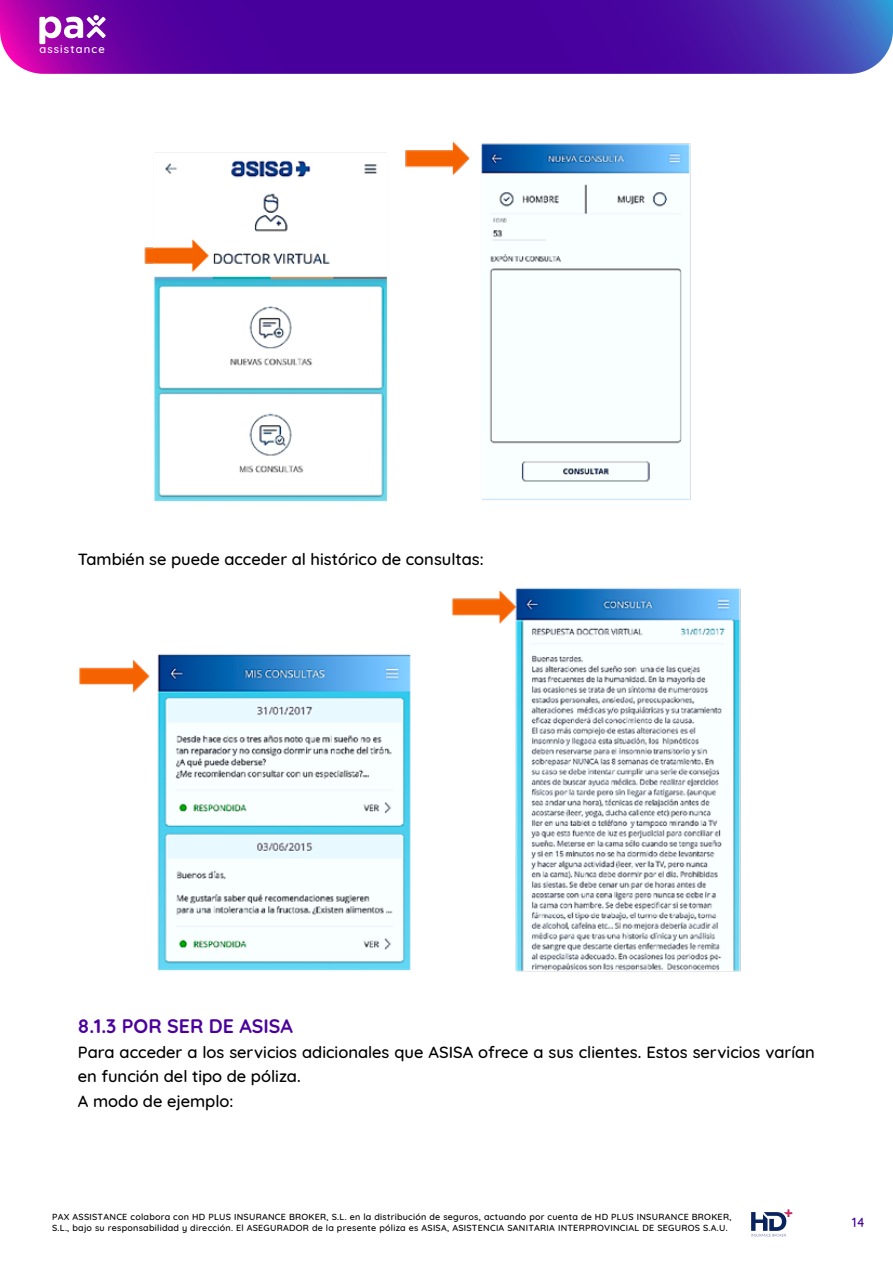
<style>
.page{position:relative;width:893px;height:1263px;background:#fff}
.page>*{position:absolute;margin:0;border:0;box-sizing:border-box;transform-origin:0 0}
.t1{font:700 19.5px "Quicksand";color:#4b009e}
.t2{font:500 16.5px/24.6px "Quicksand";color:#000}
.t3{font:500 13.5px "Quicksand";color:#440196;scale:.91 1}
.t4{font:500 11.25px "Quicksand";letter-spacing:.1em;color:#fff}
.t5{font:500 9px/10.8px "Quicksand";letter-spacing:.03em;color:#000}
</style>
<div class="page">
<svg style="left:0;top:0;width:893px;height:74px"></svg>
<svg style="left:39px;top:15px;width:67px;height:29px"></svg>
<img style="left:144px;top:141px;width:547px;height:361px">
<img style="left:79px;top:588px;width:662px;height:384px">
<svg style="left:751px;top:1209px;width:41px;height:28px"></svg>
<p class="t4" style="left:39px;top:40px;width:67px">assistance</p>
<h2 class="t2" style="left:78px;top:545px;width:407px">También se puede acceder al histórico de consultas:</h2>
<h1 class="t1" style="left:78px;top:1010px;width:217px">8.1.3 POR SER DE ASISA</h1>
<h2 class="t2" style="left:78px;top:1038px;width:739px">Para acceder a los servicios adicionales que ASISA ofrece a sus clientes. Estos servicios varían en función del tipo de póliza.<br>A modo de ejemplo:</h2>
<p class="t5" style="left:52px;top:1210px;width:681px">PAX ASSISTANCE colabora con HD PLUS INSURANCE BROKER, S.L. en la distribución de seguros, actuando por cuenta de HD PLUS INSURANCE BROKER,<br>S.L., bajo su responsabilidad y dirección. El ASEGURADOR de la presente póliza es ASISA, ASISTENCIA SANITARIA INTERPROVINCIAL DE SEGUROS S.A.U.</p>
<h3 class="t3" style="left:852px;top:1211px;width:15px">14</h3>
</div>
